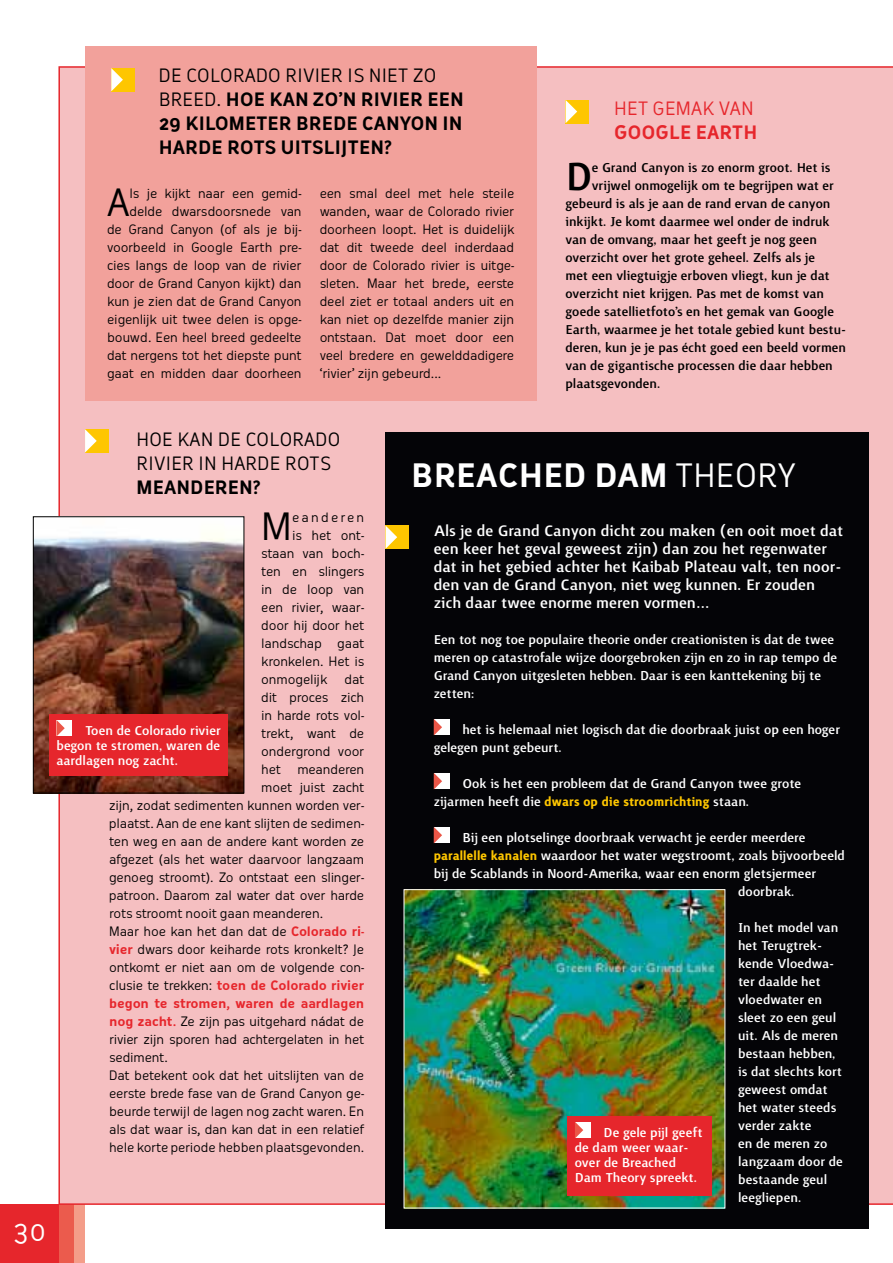
<style>
.page{position:relative;width:893px;height:1263px;background:#fff}
.page>*{position:absolute;margin:0;border:0;box-sizing:border-box;transform-origin:0 0}
.t1{font:500 49.8px "Surface";color:#000}
.t2{font:36.75px "Oceania";color:#000}
.t3{font:700 31.5px "Oceania";letter-spacing:.015em;color:#fff}
.t4{font:27px "Oceania";color:#fff}
.t5{font:500 19.5px/18px "Surface";color:#fff}
.t6{font:700 18px/24px "Oceania";letter-spacing:.015em;color:#000}
.t7{font:18px/24px "Oceania";letter-spacing:.015em;color:#000}
.t8{font:18px "Oceania";letter-spacing:.015em;color:#e6262c}
.t9{font:700 18px "Oceania";letter-spacing:.015em;color:#e6262c}
.t10{font:500 16.5px/18px "Surface";color:#fff}
.t11{font:500 16.5px "Surface";color:#000}
.t12{font:12.75px/18px "Oceania";letter-spacing:-.01em;color:#000;text-align:justify}
.t13{font:700 12.75px "Oceania";letter-spacing:-.02em;color:#e6262c}
.s1{font-weight:400}
.s2{font-weight:700;color:#e6262c}
.s3{font-weight:400;color:#000}
.s4{font-weight:700;color:#fec600}
</style>
<div class="page">
<div style="left:58px;top:1205px;width:18px;height:58px;background:#eb5b4d"></div>
<div style="left:74px;top:1205px;width:11px;height:58px;background:#f49d89"></div>
<div style="left:0;top:1205px;width:58px;height:58px;background:#e6262c"></div>
<div style="left:58px;top:65px;width:835px;height:1140px;background:#f5bfc1"></div>
<div style="left:386px;top:432px;width:483px;height:797px;background:#040407"></div>
<div style="left:434px;top:719px;width:16px;height:16px;background:#fff"></div>
<svg style="left:434px;top:719px;width:8px;height:16px"></svg>
<div style="left:434px;top:773px;width:16px;height:16px;background:#fff"></div>
<svg style="left:434px;top:773px;width:8px;height:16px"></svg>
<div style="left:434px;top:827px;width:16px;height:16px;background:#fff"></div>
<svg style="left:434px;top:827px;width:8px;height:16px"></svg>
<img style="left:406px;top:891px;width:317px;height:315px">
<div style="left:86px;top:47px;width:451px;height:354px;background:#f2a19b"></div>
<div style="left:85px;top:429px;width:23px;height:24px;background:#fec600"></div>
<svg style="left:85px;top:429px;width:12px;height:24px"></svg>
<img style="left:35px;top:518px;width:207px;height:273px">
<div style="left:33px;top:516px;width:211px;height:277px;border:1px solid #000"></div>
<div style="left:111px;top:68px;width:24px;height:23px;background:#fec600"></div>
<svg style="left:111px;top:68px;width:12px;height:23px"></svg>
<div style="left:386px;top:525px;width:23px;height:24px;background:#fec600"></div>
<svg style="left:386px;top:526px;width:11px;height:23px"></svg>
<div style="left:566px;top:100px;width:23px;height:23px;background:#fec600"></div>
<svg style="left:566px;top:100px;width:11px;height:23px"></svg>
<div style="left:49px;top:714px;width:178px;height:62px;background:#e6262c"></div>
<div style="left:56px;top:720px;width:16px;height:16px;background:#fff"></div>
<svg style="left:56px;top:720px;width:9px;height:16px"></svg>
<div style="left:567px;top:1116px;width:145px;height:80px;background:#e6262c"></div>
<div style="left:575px;top:1122px;width:16px;height:16px;background:#fff"></div>
<svg style="left:575px;top:1122px;width:8px;height:16px"></svg>
<h3 class="t6" style="left:159px;top:63px;width:306px"><span class="s1">De Colorado rivier is niet zo breed.</span> HOE KAN ZO’N RIVIER EEN<br>29 KILOMETER BREDE CANYON IN<br>HARDE ROTS UITSLIJTEN?</h3>
<p class="t12" style="left:107px;top:184px;width:196px;text-align:right">ls je kijkt naar een gemid&shy;delde dwarsdoorsnede van<br>de Grand Canyon (of als je bij&shy;voorbeeld in Google Earth pre&shy;cies langs de loop van de rivier door de Grand Canyon kijkt) dan kun je zien dat de Grand Canyon eigenlijk uit twee delen is opge&shy;bouwd. Een heel breed gedeelte dat nergens tot het diepste punt gaat en midden daar doorheen</p>
<p class="t12" style="left:320px;top:184px;width:196px">een smal deel met hele steile wanden, waar de Colorado rivier doorheen loopt. Het is duidelijk dat dit tweede deel inderdaad door de Colorado rivier is uitge&shy;sleten. Maar het brede, eerste deel ziet er totaal anders uit en kan niet op dezelfde manier zijn ontstaan. Dat moet door een veel bredere en gewelddadigere ‘rivier’ zijn gebeurd...</p>
<h2 class="t2" style="left:107px;top:181px;width:23px">A</h2>
<h3 class="t8" style="left:614px;top:98px;width:141px">H et gemak van</h3>
<h3 class="t9" style="left:614px;top:122px;width:144px">GOOGLE EARTH</h3>
<h1 class="t1" style="left:566px;top:154px;width:22px">D</h1>
<p class="t11" style="left:592px;top:160px;width:240px">e Grand Canyon is zo enorm groot. Het is</p>
<p class="t11" style="left:592px;top:178px;width:244px">vrijwel onmogelijk om te begrijpen wat er</p>
<p class="t11" style="left:566px;top:196px;width:266px">gebeurd is als je aan de rand ervan de canyon</p>
<p class="t11" style="left:566px;top:214px;width:266px">inkijkt. Je komt daarmee wel onder de indruk</p>
<p class="t11" style="left:566px;top:232px;width:253px">van de omvang, maar het geeft je nog geen</p>
<p class="t11" style="left:566px;top:250px;width:251px">overzicht over het grote geheel. Zelfs als je</p>
<p class="t11" style="left:566px;top:268px;width:266px">met een vliegtuigje erboven vliegt, kun je dat</p>
<p class="t11" style="left:566px;top:286px;width:260px">overzicht niet krijgen. Pas met de komst van</p>
<p class="t11" style="left:566px;top:304px;width:270px">goede satellietfoto’s en het gemak van Google</p>
<p class="t11" style="left:566px;top:322px;width:282px">Earth, waarmee je het totale gebied kunt bestu-</p>
<p class="t11" style="left:566px;top:340px;width:282px">deren, kun je je pas écht goed een beeld vormen</p>
<p class="t11" style="left:566px;top:358px;width:269px">van de gigantische processen die daar hebben</p>
<p class="t11" style="left:566px;top:376px;width:96px">plaatsgevonden.</p>
<h3 class="t7" style="left:137px;top:427px;width:205px">Hoe kan de Colorado rivier in harde rots</h3>
<h3 class="t6" style="left:137px;top:475px;width:126px">MEANDEREN?</h3>
<h2 class="t2" style="left:261px;top:505px;width:32px">M</h2>
<p class="t12" style="left:292px;top:508px;width:74px">eanderen</p>
<p class="t12" style="left:292px;top:526px;width:74px">is het ont-</p>
<p class="t12" style="left:261px;top:544px;width:104px">staan van boch-</p>
<p class="t12" style="left:261px;top:562px;width:104px">ten en slingers</p>
<p class="t12" style="left:261px;top:580px;width:104px">in de loop van</p>
<p class="t12" style="left:261px;top:598px;width:104px">een rivier, waar-</p>
<p class="t12" style="left:261px;top:616px;width:104px">door hij door het</p>
<p class="t12" style="left:261px;top:634px;width:104px">landschap gaat</p>
<p class="t12" style="left:261px;top:652px;width:104px">kronkelen. Het is</p>
<p class="t12" style="left:261px;top:670px;width:67px">onmogelijk</p>
<p class="t12" style="left:261px;top:670px;width:104px;text-indent:83px">dat dit proces zich in harde rots vol&shy;trekt, want de ondergrond voor het</p>
<p class="t10" style="left:56px;top:723px;width:166px;line-height:15px;text-align:justify;text-indent:29px">Toen de Colorado rivier begon te stromen, waren de aardlagen nog zacht.</p>
<p class="t12" style="left:297px;top:760px;width:68px">meanderen</p>
<p class="t12" style="left:261px;top:778px;width:104px">moet juist zacht</p>
<p class="t12" style="left:109px;top:796px;width:257px">zijn, zodat sedimenten kunnen worden ver-</p>
<p class="t12" style="left:109px;top:814px;width:257px">plaatst. Aan de ene kant slijten de sedimen-</p>
<p class="t12" style="left:109px;top:832px;width:257px">ten weg en aan de andere kant worden ze</p>
<p class="t12" style="left:109px;top:850px;width:257px">afgezet (als het water daarvoor langzaam</p>
<p class="t12" style="left:109px;top:868px;width:257px">genoeg stroomt). Zo ontstaat een slinger-</p>
<p class="t12" style="left:109px;top:886px;width:257px">patroon. Daarom zal water dat over harde</p>
<p class="t12" style="left:109px;top:904px;width:216px">rots stroomt nooit gaan meanderen.</p>
<p class="t12" style="left:109px;top:922px;width:257px">Maar hoe kan het dan dat de <span class="s2">COLORADO RI-</span></p>
<p class="t12" style="left:109px;top:940px;width:257px"><span class="s2">VIER</span> dwars door keiharde rots kronkelt? Je</p>
<p class="t12" style="left:109px;top:958px;width:257px">ontkomt er niet aan om de volgende con-</p>
<p class="t13" style="left:109px;top:978px;width:257px"><span class="s3">clusie te trekken:</span> TOEN DE COLORADO RIVIER</p>
<p class="t13" style="left:109px;top:996px;width:257px">BEGON TE STROMEN, WAREN DE AARDLAGEN</p>
<p class="t12" style="left:109px;top:1012px;width:257px"><span class="s2">NOG ZACHT.</span> Ze zijn pas uitgehard nádat de</p>
<p class="t12" style="left:109px;top:1030px;width:257px">rivier zijn sporen had achtergelaten in het</p>
<p class="t12" style="left:109px;top:1048px;width:60px">sediment.</p>
<p class="t12" style="left:109px;top:1066px;width:257px">Dat betekent ook dat het uitslijten van de</p>
<p class="t12" style="left:109px;top:1084px;width:257px">eerste brede fase van de Grand Canyon ge-</p>
<p class="t12" style="left:109px;top:1102px;width:257px">beurde terwijl de lagen nog zacht waren. En</p>
<p class="t12" style="left:109px;top:1120px;width:257px">als dat waar is, dan kan dat in een relatief</p>
<p class="t12" style="left:109px;top:1138px;width:257px">hele korte periode hebben plaatsgevonden.</p>
<h3 class="t4" style="left:12px;top:1215px;width:35px">30</h3>
<h3 class="t3" style="left:411px;top:456px;width:386px">BREACHED DAM <span class="s1">Theory</span></h3>
<p class="t5" style="left:434px;top:522px;width:411px">Als je de Grand Canyon dicht zou maken (en ooit moet dat een keer het geval geweest zijn) dan zou het regenwater dat in het gebied achter het Kaibab Plateau valt, ten noor&shy;den van de Grand Canyon, niet weg kunnen. Er zouden zich daar twee enorme meren vormen…</p>
<p class="t10" style="left:434px;top:631px;width:405px">Een tot nog toe populaire theorie onder creationisten is dat de twee meren op catastrofale wijze doorgebroken zijn en zo in rap tempo de Grand Canyon uitgesleten hebben. Daar is een kanttekening bij te zetten:</p>
<p class="t10" style="left:434px;top:721px;width:408px;text-indent:29px">het is helemaal niet logisch dat die doorbraak juist op een hoger gelegen punt gebeurt.</p>
<p class="t10" style="left:434px;top:775px;width:369px;text-indent:29px">Ook is het een probleem dat de Grand Canyon twee grote zijarmen heeft die <span class="s4">dwars op die stroomrichting</span> staan.</p>
<p class="t10" style="left:462px;top:829px;width:344px">Bij een plotselinge doorbraak verwacht je eerder meerdere</p>
<p class="t10" style="left:434px;top:847px;width:413px"><span class="s4">parallelle kanalen</span> waardoor het water wegstroomt, zoals bijvoorbeeld</p>
<p class="t10" style="left:434px;top:865px;width:384px">bij de Scablands in Noord-Amerika, waar een enorm gletsjermeer</p>
<p class="t10" style="left:738px;top:883px;width:58px">doorbrak.</p>
<p class="t10" style="left:738px;top:919px;width:106px">In het model van het Terugtrek&shy;kende Vloedwa&shy;ter daalde het vloedwater en sleet zo een geul uit. Als de meren bestaan hebben, is dat slechts kort geweest omdat het water steeds verder zakte<br>en de meren zo langzaam door de bestaande geul leegliepen.</p>
<p class="t10" style="left:575px;top:1125px;width:129px;line-height:15px;text-indent:29px">De gele pijl geeft de dam weer waar&shy;over de Breached<br>Dam Theory spreekt.</p>
</div>
